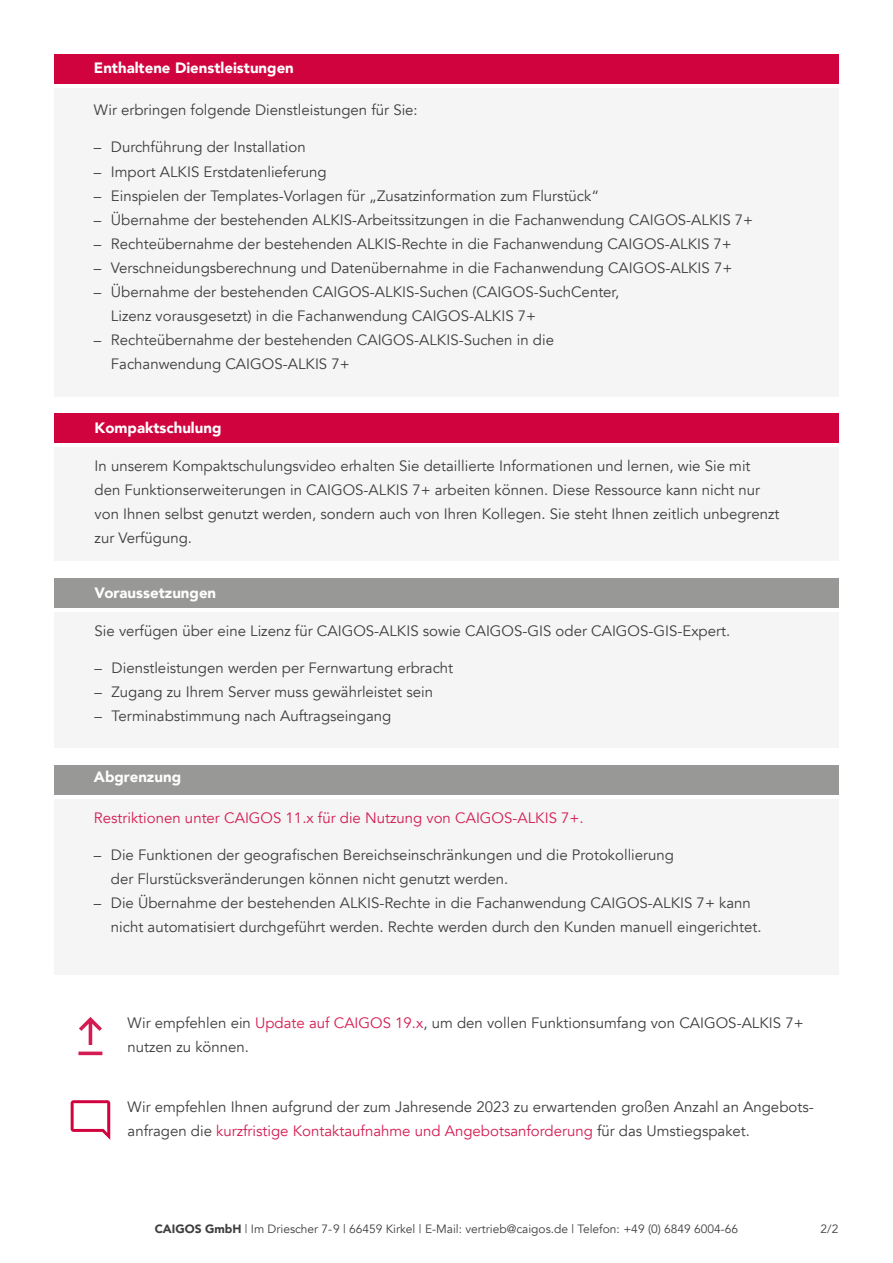
<style>
.page{position:relative;width:893px;height:1263px;background:#fff}
.page>*{position:absolute;margin:0;border:0;box-sizing:border-box;transform-origin:0 0}
.Body{font:15px/24px "Avenir";color:#3e3e3f}
.Body-2{font:900 15px "Avenir";color:#fff}
.Body-3{font:15px "Avenir";color:#d41c52}
.Body-4{font:12px "Avenir";color:#3e3e3f}
.s1{color:#d41c52}
.s2{font-weight:900}
</style>
<div class="page">
<div style="left:54px;top:612px;width:785px;height:136px;background:#f5f5f5"></div>
<div style="left:54px;top:578px;width:785px;height:30px;background:#989896"></div>
<div style="left:54px;top:447px;width:785px;height:114px;background:#f5f5f5"></div>
<div style="left:54px;top:413px;width:785px;height:30px;background:#d0033f"></div>
<div style="left:54px;top:88px;width:785px;height:308px;background:#f5f5f5"></div>
<div style="left:54px;top:54px;width:785px;height:30px;background:#d0033f"></div>
<svg style="left:78px;top:1017px;width:24px;height:38px"></svg>
<div style="left:54px;top:799px;width:785px;height:176px;background:#f5f5f5"></div>
<div style="left:54px;top:765px;width:785px;height:30px;background:#989896"></div>
<svg style="left:71px;top:1100px;width:39px;height:40px"></svg>
<p class="Body-2" style="left:94px;top:55px;width:202px">Enthaltene Dienstleistungen</p>
<p class="Body" style="left:94px;top:98px;width:325px">Wir erbringen folgende Dienstleistungen für Sie:</p>
<p class="Body" style="left:94px;top:136px;width:213px">– Durchführung der Installation</p>
<p class="Body" style="left:94px;top:160px;width:234px">– Import ALKIS Erstdatenlieferung</p>
<p class="Body" style="left:94px;top:184px;width:507px">– Einspielen der Templates-Vorlagen für „Zusatzinformation zum Flurstück“</p>
<p class="Body" style="left:94px;top:208px;width:661px">– Übernahme der bestehenden ALKIS-Arbeitssitzungen in die Fachanwendung CAIGOS-ALKIS 7+</p>
<p class="Body" style="left:94px;top:232px;width:639px">– Rechteübernahme der bestehenden ALKIS-Rechte in die Fachanwendung CAIGOS-ALKIS 7+</p>
<p class="Body" style="left:94px;top:256px;width:640px">– Verschneidungsberechnung und Datenübernahme in die Fachanwendung CAIGOS-ALKIS 7+</p>
<p class="Body" style="left:111px;top:280px;width:510px;text-indent:-17px">– Übernahme der bestehenden CAIGOS-ALKIS-Suchen (CAIGOS-SuchCenter,<br>Lizenz vorausgesetzt) in die Fachanwendung CAIGOS-ALKIS 7+</p>
<p class="Body" style="left:111px;top:328px;width:445px;text-indent:-17px">– Rechteübernahme der bestehenden CAIGOS-ALKIS-Suchen in die<br>Fachanwendung CAIGOS-ALKIS 7+</p>
<p class="Body-2" style="left:95px;top:414px;width:128px">Kompaktschulung</p>
<p class="Body" style="left:95px;top:454px;width:686px">In unserem Kompaktschulungsvideo erhalten Sie detaillierte Informationen und lernen, wie Sie mit den Funktionserweiterungen in CAIGOS-ALKIS 7+ arbeiten können. Diese Ressource kann nicht nur von Ihnen selbst genutzt werden, sondern auch von Ihren Kollegen. Sie steht Ihnen zeitlich unbegrenzt zur Verfügung.</p>
<p class="Body-2" style="left:95px;top:579px;width:123px">Voraussetzungen</p>
<p class="Body" style="left:95px;top:619px;width:637px">Sie verfügen über eine Lizenz für CAIGOS-ALKIS sowie CAIGOS-GIS oder CAIGOS-GIS-Expert.</p>
<p class="Body" style="left:95px;top:656px;width:360px">– Dienstleistungen werden per Fernwartung erbracht</p>
<p class="Body" style="left:95px;top:680px;width:340px">– Zugang zu Ihrem Server muss gewährleistet sein</p>
<p class="Body" style="left:95px;top:704px;width:298px">– Terminabstimmung nach Auftragseingang</p>
<p class="Body-2" style="left:94px;top:764px;width:89px">Abgrenzung</p>
<p class="Body-3" style="left:94px;top:809px;width:491px">Restriktionen unter CAIGOS 11.x für die Nutzung von CAIGOS-ALKIS 7+.</p>
<p class="Body" style="left:111px;top:843px;width:565px;text-indent:-17px">– Die Funktionen der geografischen Bereichseinschränkungen und die Protokollierung der Flurstücksveränderungen können nicht genutzt werden.</p>
<p class="Body" style="left:111px;top:891px;width:652px;text-indent:-17px">– Die Übernahme der bestehenden ALKIS-Rechte in die Fachanwendung CAIGOS-ALKIS 7+ kann nicht automatisiert durchgeführt werden. Rechte werden durch den Kunden manuell eingerichtet.</p>
<p class="Body" style="left:128px;top:1011px;width:678px">Wir empfehlen ein <span class="s1">Update auf CAIGOS 19.x</span>, um den vollen Funktionsumfang von CAIGOS-ALKIS 7+ nutzen zu können.</p>
<p class="Body" style="left:128px;top:1095px;width:686px">Wir empfehlen Ihnen aufgrund der zum Jahresende 2023 zu erwartenden großen Anzahl an Angebots&shy;anfragen die <span class="s1">kurzfristige Kontaktaufnahme und Angebotsanforderung</span> für das Umstiegspaket.</p>
<p class="Body-4" style="left:155px;top:1222px;width:585px"><span class="s2">CAIGOS GmbH</span> | Im Driescher 7-9 | 66459 Kirkel | E-Mail: vertrieb@caigos.de | Telefon: +49 (0) 6849 6004-66</p>
<p class="Body-4" style="left:820px;top:1222px;width:19px">2/2</p>
</div>
